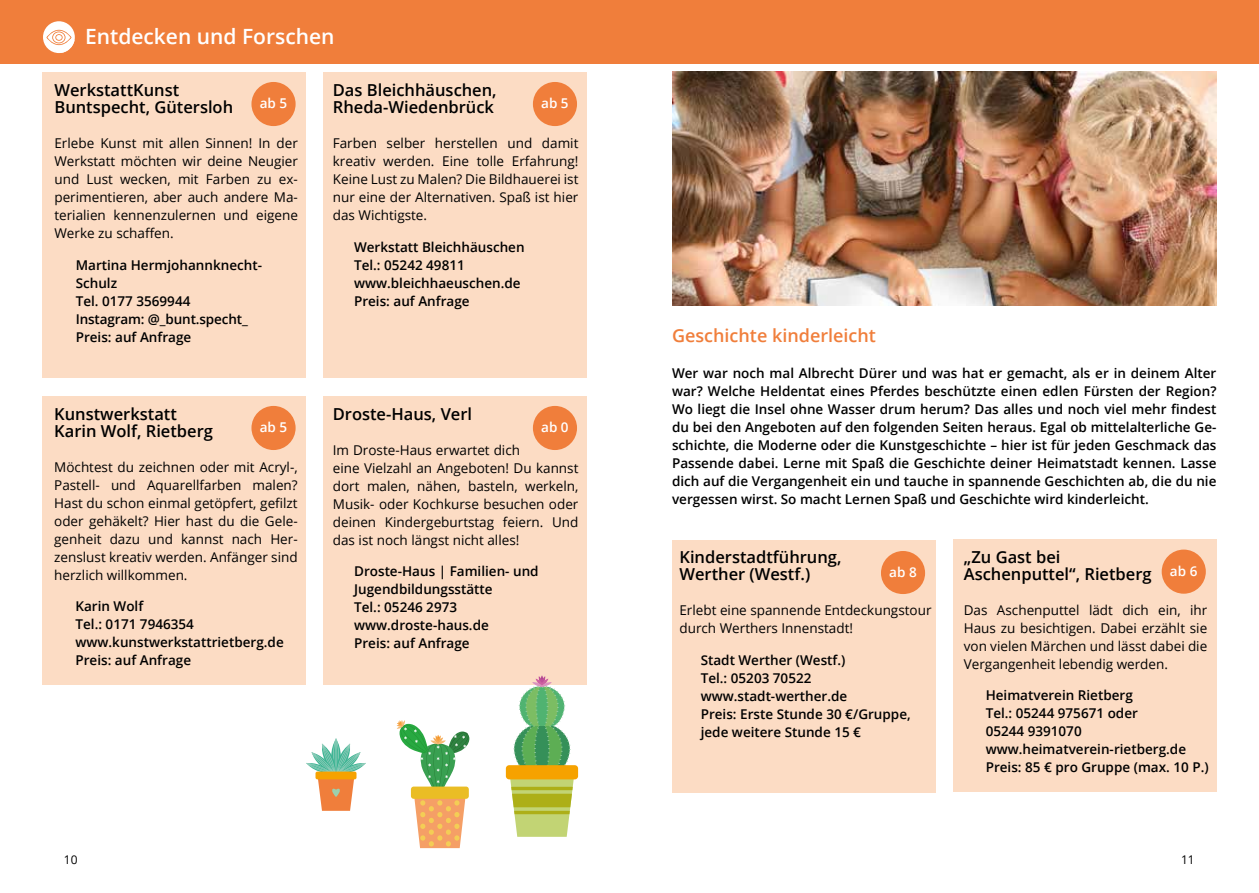
<style>
.page{position:relative;width:1259px;height:893px;background:#fff}
.page>*{position:absolute;margin:0;border:0;box-sizing:border-box;transform-origin:0 0}
.t1{font:600 21px "Open Sans";color:#fff}
.t2{font:600 18px "Open Sans";color:#f07e3b}
.t3{font:600 16.5px/17px "Open Sans";color:#000}
.t4{font:600 13.5px/18px "Open Sans";color:#000}
.t5{font:13.5px/18px "Open Sans";color:#000;text-align:justify}
.t6{font:600 13.5px "Open Sans";color:#fff}
.t7{font:12px "Open Sans";color:#000}
</style>
<div class="page">
<div style="left:0;top:0;width:1259px;height:64px;background:#f07e3b"></div>
<div style="left:43px;top:72px;width:263px;height:306px;background:#fcdcc4"></div>
<div style="left:323px;top:72px;width:264px;height:306px;background:#fcdcc4"></div>
<div style="left:251px;top:82px;width:45px;height:44px;background:#f07e3b;border-radius:50%"></div>
<div style="left:533px;top:82px;width:44px;height:44px;background:#f07e3b;border-radius:50%"></div>
<div style="left:43px;top:396px;width:263px;height:288px;background:#fcdcc4"></div>
<div style="left:323px;top:396px;width:264px;height:288px;background:#fcdcc4"></div>
<div style="left:251px;top:406px;width:45px;height:44px;background:#f07e3b;border-radius:50%"></div>
<div style="left:533px;top:406px;width:44px;height:44px;background:#f07e3b;border-radius:50%"></div>
<svg style="left:396px;top:720px;width:73px;height:128px"></svg>
<div style="left:506px;top:765px;width:72px;height:14px;background:#f6a200;border-radius:3px"></div>
<svg style="left:509px;top:675px;width:65px;height:162px"></svg>
<hr style="left:514px;top:811px;width:56px;height:3px;background:#adaf17">
<svg style="left:306px;top:738px;width:60px;height:73px"></svg>
<div style="left:43px;top:21px;width:32px;height:32px;background:#fff;border-radius:50%"></div>
<svg style="left:46px;top:30px;width:29px;height:23px"></svg>
<div style="left:672px;top:540px;width:263px;height:252px;background:#fcdcc4"></div>
<div style="left:881px;top:551px;width:44px;height:43px;background:#f07e3b;border-radius:50%"></div>
<img style="left:672px;top:72px;width:544px;height:234px">
<div style="left:952px;top:540px;width:264px;height:252px;background:#fcdcc4"></div>
<div style="left:1161px;top:550px;width:44px;height:44px;background:#f07e3b;border-radius:50%"></div>
<h1 class="t1" style="left:85px;top:22px;width:251px">Entdecken und Forschen</h1>
<p class="t3" style="left:54px;top:82px;width:180px">WerkstattKunst<br>Buntspecht, Gütersloh</p>
<p class="t5" style="left:54px;top:134px;width:245px">Erlebe Kunst mit allen Sinnen! In der Werkstatt möchten wir deine Neugier und Lust wecken, mit Farben zu ex&shy;perimentieren, aber auch andere Ma&shy;terialien kennenzulernen und eigene Werke zu schaffen.</p>
<p class="t4" style="left:76px;top:256px;width:188px">Martina Hermjohannknecht-<br>Schulz<br>Tel. 0177 3569944<br>Instagram: @_bunt.specht_<br>Preis: auf Anfrage</p>
<p class="t3" style="left:333px;top:82px;width:165px">Das Bleichhäuschen,<br>Rheda-Wiedenbrück</p>
<p class="t5" style="left:333px;top:134px;width:247px">Farben selber herstellen und damit kreativ werden. Eine tolle Erfahrung!<br>Keine Lust zu Malen? Die Bildhauerei ist nur eine der Alternativen. Spaß ist hier das Wichtigste.</p>
<p class="t4" style="left:354px;top:238px;width:172px">Werkstatt Bleichhäuschen<br>Tel.: 05242 49811 www.bleichhaeuschen.de<br>Preis: auf Anfrage</p>
<p class="t6" style="left:260px;top:94px;width:29px">ab 5</p>
<p class="t6" style="left:541px;top:94px;width:29px">ab 5</p>
<p class="t3" style="left:54px;top:405px;width:160px">Kunstwerkstatt<br>Karin Wolf, Rietberg</p>
<p class="t5" style="left:54px;top:457px;width:245px">Möchtest du zeichnen oder mit Acryl-, Pastell- und Aquarellfarben malen?<br>Hast du schon einmal getöpfert, gefilzt oder gehäkelt? Hier hast du die Gele&shy;genheit dazu und kannst nach Her&shy;zenslust kreativ werden. Anfänger sind herzlich willkommen.</p>
<p class="t4" style="left:75px;top:597px;width:210px">Karin Wolf<br>Tel.: 0171 7946354 www.kunstwerkstattrietberg.de<br>Preis: auf Anfrage</p>
<p class="t3" style="left:333px;top:405px;width:141px">Droste-Haus, Verl</p>
<p class="t5" style="left:333px;top:440px;width:247px;text-align:left">Im Droste-Haus erwartet dich<br>eine Vielzahl an Angeboten! Du kannst dort malen, nähen, basteln, werkeln, Musik- oder Kochkurse besuchen oder deinen Kindergeburtstag feiern. Und das ist noch längst nicht alles!</p>
<p class="t4" style="left:354px;top:562px;width:186px">Droste-Haus | Familien- und<br>Jugendbildungsstätte<br>Tel.: 05246 2973 www.droste-haus.de<br>Preis: auf Anfrage</p>
<p class="t6" style="left:260px;top:418px;width:29px">ab 5</p>
<p class="t6" style="left:541px;top:418px;width:29px">ab 0</p>
<h2 class="t2" style="left:672px;top:323px;width:205px">Geschichte kinderleicht</h2>
<p class="t4" style="left:672px;top:364px;width:546px;text-align:justify">Wer war noch mal Albrecht Dürer und was hat er gemacht, als er in deinem Alter war? Welche Heldentat eines Pferdes beschützte einen edlen Fürsten der Region?<br>Wo liegt die Insel ohne Wasser drum herum? Das alles und noch viel mehr findest du bei den Angeboten auf den folgenden Seiten heraus. Egal ob mittelalterliche Ge&shy;schichte, die Moderne oder die Kunstgeschichte – hier ist für jeden Geschmack das Passende dabei. Lerne mit Spaß die Geschichte deiner Heimatstadt kennen. Lasse dich auf die Vergangenheit ein und tauche in spannende Geschichten ab, die du nie vergessen wirst. So macht Lernen Spaß und Geschichte wird kinderleicht.</p>
<p class="t3" style="left:679px;top:548px;width:163px">Kinderstadtführung,<br>Werther (Westf.)</p>
<p class="t5" style="left:679px;top:601px;width:253px">Erlebt eine spannende Entdeckungstour durch Werthers Innenstadt!</p>
<p class="t4" style="left:701px;top:651px;width:211px">Stadt Werther (Westf.)<br>Tel.: 05203 70522 www.stadt-werther.de<br>Preis: Erste Stunde 30 €/Gruppe, jede weitere Stunde 15 €</p>
<p class="t6" style="left:889px;top:563px;width:29px">ab 8</p>
<p class="t3" style="left:963px;top:548px;width:189px">„Zu Gast bei<br>Aschenputtel“, Rietberg</p>
<p class="t5" style="left:963px;top:601px;width:245px">Das Aschenputtel lädt dich ein, ihr Haus zu besichtigen. Dabei erzählt sie von vielen Märchen und lässt dabei die Vergangenheit lebendig werden.</p>
<p class="t6" style="left:1170px;top:561px;width:29px">ab 6</p>
<p class="t4" style="left:985px;top:685px;width:224px">Heimatverein Rietberg<br>Tel.: 05244 975671 oder<br>05244 9391070 www.heimatverein-rietberg.de<br>Preis: 85 € pro Gruppe (max. 10 P.)</p>
<p class="t7" style="left:64px;top:851px;width:15px">10</p>
<p class="t7" style="left:1181px;top:851px;width:15px">11</p>
</div>
